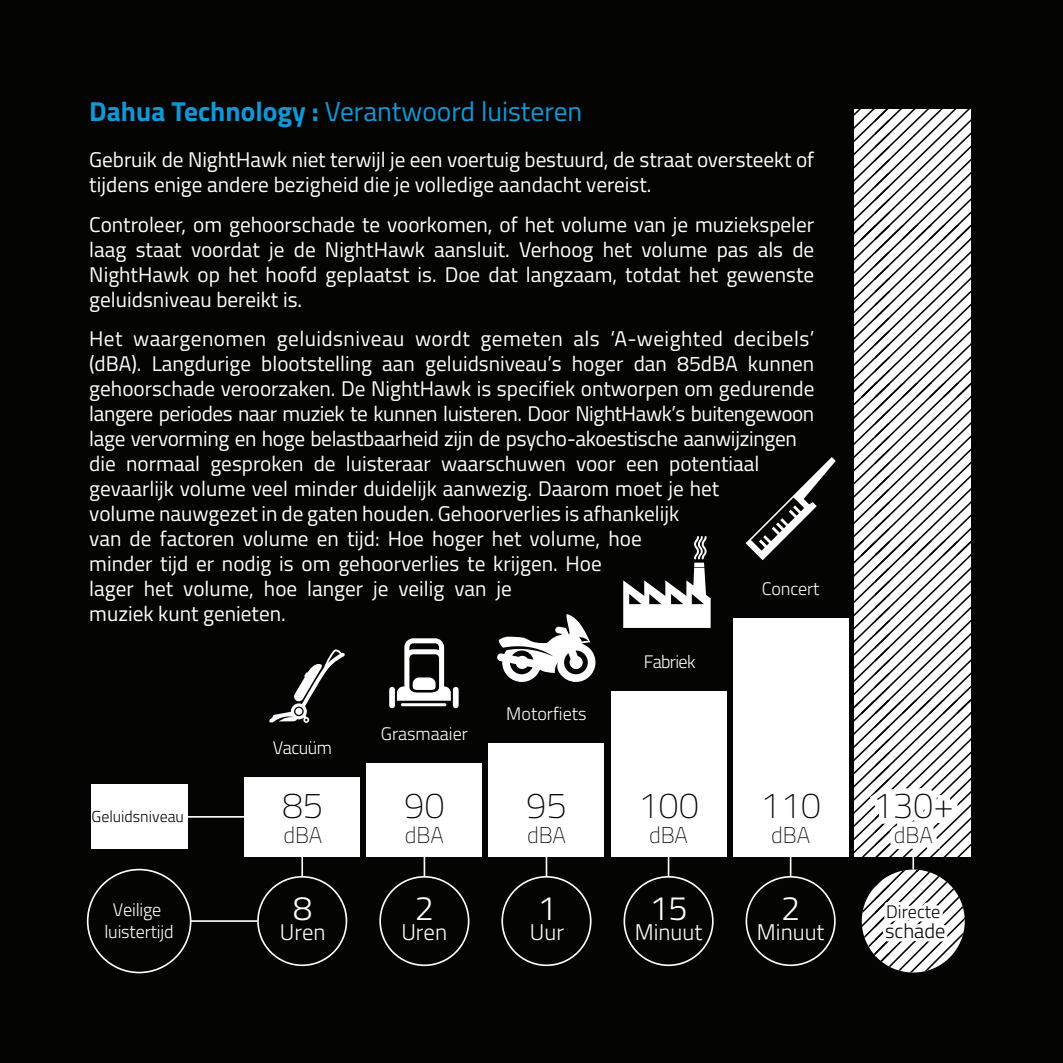
<style>
.page{position:relative;width:1063px;height:1063px;background:#040503}
.page>*{position:absolute;margin:0;border:0;box-sizing:border-box;transform-origin:0 0}
.t1{font:100 36.25px "Titillium Web";color:#050504}
.t2{font:300 34px "Titillium Web";color:#fff}
.Sub_Title{font:27.5px "Titillium Web";color:#1197d6}
.t3{font:300 22.75px "Titillium Web";color:#fff}
.t4{font:100 22.75px "Titillium Web";letter-spacing:-.005em;color:#050504}
.body_-8_5pt{font:21.25px/25px "Titillium Web";color:#fff}
.t5{font:300 20.5px "Titillium Web";color:#050504}
.t6{font:300 18.25px/21.8px "Titillium Web";letter-spacing:-.01em;color:#fff;text-align:center}
.t7{font:300 18.25px "Titillium Web";letter-spacing:-.035em;color:#fff}
.t8{font:300 18.25px "Titillium Web";color:#050504}
.t9{font:300 16px "Titillium Web";color:#050504}
.s1{font-weight:700}
</style>
<div class="page">
<hr style="left:1062px;top:0;width:1px;height:1063px;background:#231f20">
<svg style="left:855px;top:110px;width:116px;height:747px;background:#d3d3d3"></svg>
<div style="left:733px;top:618px;width:116px;height:239px;background:#fff"></div>
<div style="left:611px;top:691px;width:115px;height:166px;background:#fff"></div>
<div style="left:489px;top:743px;width:115px;height:114px;background:#fff"></div>
<div style="left:367px;top:763px;width:115px;height:94px;background:#fff"></div>
<div style="left:244px;top:777px;width:116px;height:80px;background:#fff"></div>
<div style="left:91px;top:785px;width:96px;height:64px;background:#fff"></div>
<svg style="left:746px;top:457px;width:90px;height:103px"></svg>
<div style="left:87px;top:869px;width:104px;height:104px;border:2px solid #fff;border-radius:50%"></div>
<svg style="left:862px;top:870px;width:103px;height:103px"></svg>
<hr style="left:191px;top:920px;width:66px;height:2px;background:#fff">
<hr style="left:187px;top:816px;width:57px;height:2px;background:#fff">
<svg style="left:257px;top:857px;width:90px;height:109px"></svg>
<svg style="left:379px;top:857px;width:90px;height:109px"></svg>
<svg style="left:501px;top:857px;width:91px;height:109px"></svg>
<svg style="left:624px;top:857px;width:90px;height:109px"></svg>
<svg style="left:746px;top:774px;width:217px;height:192px"></svg>
<div style="left:389px;top:687px;width:6px;height:21px;background:#fff;border-radius:3px"></div>
<div style="left:453px;top:687px;width:6px;height:21px;background:#fff;border-radius:3px"></div>
<hr style="left:401px;top:703px;width:45px;height:3px;background:#fff;border-radius:2px">
<svg style="left:397px;top:638px;width:54px;height:63px"></svg>
<svg style="left:497px;top:614px;width:98px;height:68px"></svg>
<svg style="left:694px;top:536px;width:13px;height:23px"></svg>
<hr style="left:694px;top:563px;width:10px;height:4px;background:#fff">
<svg style="left:623px;top:568px;width:88px;height:60px"></svg>
<svg style="left:269px;top:649px;width:76px;height:74px"></svg>
<p class="Sub_Title" style="left:89px;top:91px;width:495px"><span class="s1">Dahua Technology :</span> Verantwoord luisteren</p>
<p class="body_-8_5pt" style="left:89px;top:146px;width:727px">Gebruik de NightHawk niet terwijl je een voertuig bestuurd, de straat oversteekt of tijdens enige andere bezigheid die je volledige aandacht vereist.</p>
<p class="body_-8_5pt" style="left:89px;top:211px;width:727px;text-align:justify">Controleer, om gehoorschade te voorkomen, of het volume van je muziekspeler laag staat voordat je de NightHawk aansluit. Verhoog het volume pas als de NightHawk op het hoofd geplaatst is. Doe dat langzaam, totdat het gewenste geluidsniveau bereikt is.</p>
<p class="body_-8_5pt" style="left:89px;top:325px;width:727px">Het waargenomen geluidsniveau wordt gemeten als ‘A-weighted decibels’ (dBA). Langdurige blootstelling aan geluidsniveau’s hoger dan 85dBA kunnen gehoorschade veroorzaken. De NightHawk is specifiek ontworpen om gedurende langere periodes naar muziek te kunnen luisteren. Door NightHawk’s buitengewoon lage vervorming en hoge belastbaarheid zijn de psycho-akoestische aanwijzingen die normaal gesproken de luisteraar waarschuwen voor een potentiaal gevaarlijk volume veel minder duidelijk aanwezig. Daarom moet je het<br>volume nauwgezet in de gaten houden. Gehoorverlies is afhankelijk<br>van de factoren volume en tijd: Hoe hoger het volume, hoe<br>minder tijd er nodig is om gehoorverlies te krijgen. Hoe<br>lager het volume, hoe langer je veilig van je<br>muziek kunt genieten.</p>
<p class="t6" style="left:762px;top:577px;width:59px">Concert</p>
<p class="t9" style="left:92px;top:805px;width:94px">Geluidsniveau</p>
<p class="t6" style="left:104px;top:898px;width:71px">Veilige luistertijd</p>
<p class="t6" style="left:273px;top:736px;width:61px">Vacuüm</p>
<p class="t1" style="left:282px;top:780px;width:42px">85</p>
<p class="t4" style="left:283px;top:819px;width:40px">dBA</p>
<p class="t2" style="left:293px;top:883px;width:21px">8</p>
<p class="t3" style="left:280px;top:915px;width:47px">Uren</p>
<p class="t6" style="left:381px;top:722px;width:89px">Grasmaaier</p>
<p class="t1" style="left:404px;top:780px;width:42px">90</p>
<p class="t4" style="left:405px;top:819px;width:40px">dBA</p>
<p class="t2" style="left:415px;top:883px;width:21px">2</p>
<p class="t3" style="left:401px;top:915px;width:47px">Uren</p>
<p class="t6" style="left:506px;top:702px;width:82px">Motorfiets</p>
<p class="t1" style="left:526px;top:780px;width:42px">95</p>
<p class="t4" style="left:527px;top:819px;width:40px">dBA</p>
<p class="t2" style="left:538px;top:883px;width:21px">1</p>
<p class="t3" style="left:530px;top:915px;width:36px">Uur</p>
<p class="t7" style="left:644px;top:649px;width:53px">Fabriek</p>
<p class="t1" style="left:638px;top:780px;width:63px">100</p>
<p class="t4" style="left:649px;top:819px;width:40px">dBA</p>
<p class="t2" style="left:650px;top:883px;width:40px">15</p>
<p class="t3" style="left:635px;top:915px;width:69px">Minuut</p>
<p class="t1" style="left:760px;top:780px;width:63px">110</p>
<p class="t4" style="left:771px;top:819px;width:40px">dBA</p>
<p class="t4" style="left:894px;top:819px;width:40px">dBA</p>
<p class="t1" style="left:873px;top:780px;width:83px">130+</p>
<p class="t2" style="left:781px;top:883px;width:21px">2</p>
<p class="t3" style="left:757px;top:915px;width:69px">Minuut</p>
<p class="t8" style="left:886px;top:898px;width:56px">Directe</p>
<p class="t5" style="left:885px;top:916px;width:62px">schade</p>
</div>
